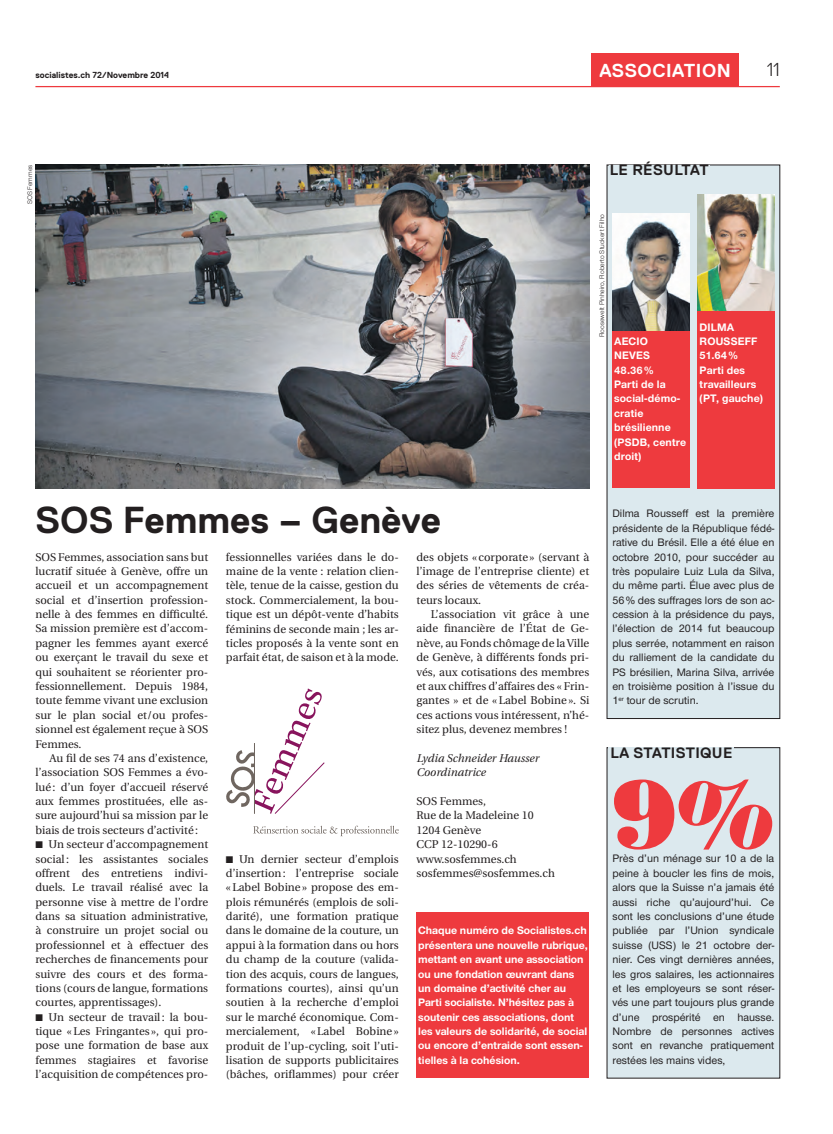
<style>
.page{position:relative;width:833px;height:1134px;background:#fff}
.page>*{position:absolute;margin:0;border:0;box-sizing:border-box;transform-origin:0 0}
.t1{font:96.88px "Bodoni Poster";color:#ee3a3e}
.t2{font:700 37.5px "Replica";color:#231f20}
.t3{font:700 18.75px "Replica";letter-spacing:.025em;color:#fff}
.t4{font:300 18.75px "Replica";color:#231f20}
.t5{font:700 15px "Replica";letter-spacing:.02em;color:#231f20}
.t6{font:11.25px/14.4px "Utopia";color:#231f20;text-align:justify}
.t7{font:500 11.25px/14.4px "Nimbus San Nov";color:#231f20;text-align:justify}
.t8{font:700 11.25px/14.4px "Nimbus San Nov";color:#fff}
.t9{font:italic 11.25px/14.4px "Utopia";color:#231f20}
.t10{font:700 8.75px "Replica";color:#231f20}
.t11{font:6.88px "Nimbus San Nov";color:#231f20}
.s1{font-family:"European Pi Three"}
</style>
<div class="page">
<div style="left:607px;top:165px;width:173px;height:553px;background:#dce9ee"></div>
<div style="left:607px;top:748px;width:173px;height:330px;background:#dce9ee"></div>
<div style="left:591px;top:53px;width:147px;height:33px;background:#ee3a3e"></div>
<hr style="left:35px;top:86px;width:745px;height:1px;background:#ee3a3e">
<div style="left:697px;top:311px;width:77px;height:178px;background:#ee3a3e"></div>
<img style="left:35px;top:165px;width:554px;height:324px">
<div style="left:609px;top:747px;width:125px;height:18px;background:#dce9ee"></div>
<div style="left:612px;top:331px;width:78px;height:157px;background:#ee3a3e"></div>
<img style="left:697px;top:194px;width:77px;height:117px">
<img style="left:612px;top:213px;width:78px;height:118px">
<div style="left:416px;top:912px;width:173px;height:166px;background:#ee3a3e"></div>
<svg style="left:226px;top:688px;width:99px;height:126px"></svg>
<svg style="left:253px;top:826px;width:146px;height:10px"></svg>
<p class="t10" style="left:35px;top:70px;width:135px">socialistes.ch 72/Novembre 2014</p>
<h3 class="t3" style="left:599px;top:60px;width:133px">ASSOCIATION</h3>
<p class="t11" style="left:26px;top:204px;width:41px;rotate:-90deg">SOS Femmes</p>
<h3 class="t5" style="left:610px;top:162px;width:100px">LE RÉSULTAT</h3>
<h3 class="t4" style="left:766px;top:59px;width:15px">11</h3>
<p class="t11" style="left:598px;top:337px;width:125px;rotate:-90deg">Roosewelt Pinheiro, Roberto Stuckert Filho</p>
<p class="t8" style="left:614px;top:334px;width:74px">AECIO<br>NEVES<br>48.36%<br>Parti de la social-démo&shy;cratie brésilienne (PSDB, centre droit)</p>
<p class="t8" style="left:699px;top:320px;width:65px">DILMA<br>ROUSSEFF<br>51.64%<br>Parti des travailleurs (PT, gauche)</p>
<h2 class="t2" style="left:35px;top:499px;width:407px">SOS Femmes – Genève</h2>
<p class="t6" style="left:35px;top:550px;width:174px">SOS Femmes, association sans but lucratif située à Genève, offre un accueil et un accompagnement social et d’insertion profession&shy;nelle à des femmes en difficulté.<br>Sa mission première est d’accom&shy;pagner les femmes ayant exercé ou exerçant le travail du sexe et qui souhaitent se réorienter pro&shy;fessionnellement. Depuis 1984, toute femme vivant une exclusion sur le plan social et/ou profes&shy;sionnel est également reçue à SOS Femmes.</p>
<p class="t6" style="left:35px;top:751px;width:174px;text-align:left;text-indent:14px">Au fil de ses 74 ans d’existence, l’association SOS Femmes a évo&shy;lué: d’un foyer d’accueil réservé aux femmes prostituées, elle as&shy;sure aujourd’hui sa mission par le biais de trois secteurs d’activité:<br><span class="s1">K</span> Un secteur d’accompagnement social: les assistantes sociales offrent des entretiens indivi&shy;duels. Le travail réalisé avec la personne vise à mettre de l’ordre dans sa situation administrative, à construire un projet social ou professionnel et à effectuer des recherches de financements pour suivre des cours et des forma&shy;tions (cours de langue, formations courtes, apprentissages).<br><span class="s1">K</span> Un secteur de travail: la bou&shy;tique «Les Fringantes », qui pro&shy;pose une formation de base aux femmes stagiaires et favorise l’acquisition de compétences pro-</p>
<p class="t6" style="left:416px;top:550px;width:174px">des objets « corporate» (servant à l’image de l’entreprise cliente) et des séries de vêtements de créa&shy;teurs locaux.</p>
<p class="t6" style="left:416px;top:607px;width:174px;text-indent:14px">L’association vit grâce à une aide financière de l’État de Ge&shy;nève, au Fonds chômage de la Ville de Genève, à différents fonds pri&shy;vés, aux cotisations des membres et aux chiffres d’affaires des « Frin&shy;gantes » et de «Label Bobine». Si ces actions vous intéressent, n’hé&shy;sitez plus, devenez membres !</p>
<p class="t9" style="left:416px;top:751px;width:124px">Lydia Schneider Hausser<br>Coordinatrice</p>
<p class="t6" style="left:416px;top:794px;width:140px;text-align:left">SOS Femmes,<br>Rue de la Madeleine 10<br>1204 Genève<br>CCP 12-10290-6 www.sosfemmes.ch sosfemmes@sosfemmes.ch</p>
<p class="t6" style="left:226px;top:550px;width:174px">fessionnelles variées dans le do&shy;maine de la vente : relation clien&shy;tèle, tenue de la caisse, gestion du stock. Commercialement, la bou&shy;tique est un dépôt-vente d’habits féminins de seconde main ; les ar&shy;ticles proposés à la vente sont en parfait état, de saison et à la mode.</p>
<p class="t6" style="left:226px;top:852px;width:174px"><span class="s1">K</span> Un dernier secteur d’emplois d’insertion: l’entreprise sociale «Label Bobine» propose des em&shy;plois rémunérés (emplois de soli&shy;darité), une formation pratique dans le domaine de la couture, un appui à la formation dans ou hors du champ de la couture (valida&shy;tion des acquis, cours de langues, formations courtes), ainsi qu’un soutien à la recherche d’emploi sur le marché économique. Com&shy;mercialement, «Label Bobine» produit de l’up-cycling, soit l’uti&shy;lisation de supports publicitaires (bâches, oriflammes) pour créer</p>
<p class="t8" style="left:418px;top:923px;width:171px">Chaque numéro de Socialistes.ch présentera une nouvelle rubrique, mettant en avant une association ou une fondation œuvrant dans un domaine d’activité cher au<br>Parti socialiste. N’hésitez pas à soutenir ces associations, dont les valeurs de solidarité, de social ou encore d’entraide sont essen&shy;tielles à la cohésion.</p>
<p class="t7" style="left:612px;top:506px;width:164px">Dilma Rousseff est la première présidente de la République fédé&shy;rative du Brésil. Elle a été élue en octobre 2010, pour succéder au très populaire Luiz Lula da Silva, du même parti. Élue avec plus de 56% des suffrages lors de son ac&shy;cession à la présidence du pays, l’élection de 2014 fut beaucoup plus serrée, notamment en raison du ralliement de la candidate du PS brésilien, Marina Silva, arrivée en troisième position à l’issue du 1<sup>er</sup> tour de scrutin.</p>
<h3 class="t5" style="left:610px;top:744px;width:124px">LA STATISTIQUE</h3>
<h1 class="t1" style="left:612px;top:756px;width:163px">9%</h1>
<p class="t7" style="left:612px;top:851px;width:163px">Près d’un ménage sur 10 a de la peine à boucler les fins de mois, alors que la Suisse n’a jamais été</p>
<p class="t7" style="left:612px;top:895px;width:163px">aussi riche qu’aujourd’hui. Ce sont les conclusions d’une étude publiée par l’Union syndicale suisse (USS) le 21 octobre der&shy;nier. Ces vingt dernières années, les gros salaires, les actionnaires et les employeurs se sont réser&shy;vés une part toujours plus grande d’une prospérité en hausse.<br>Nombre de personnes actives sont en revanche pratiquement restées les mains vides,</p>
</div>
